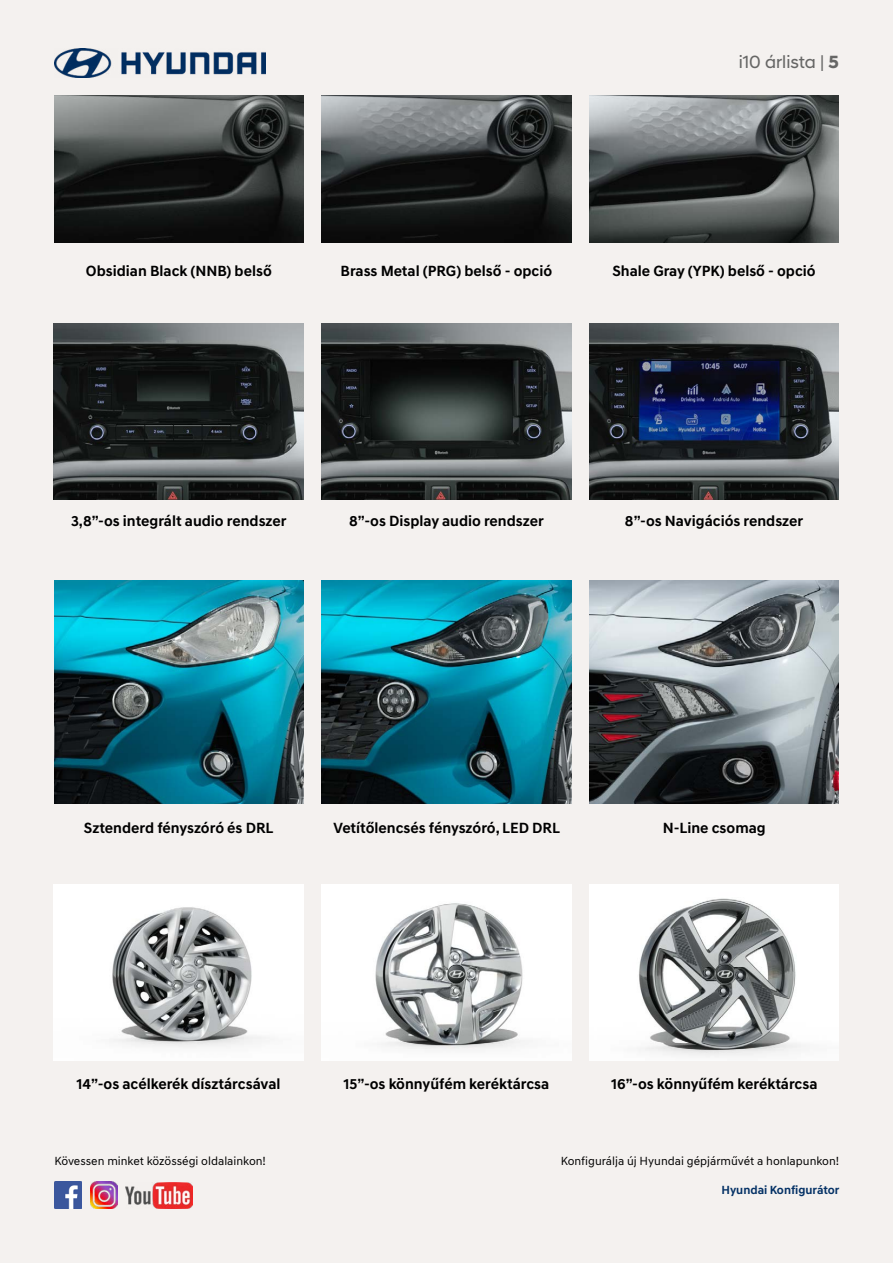
<style>
.page{position:relative;width:893px;height:1263px;background:#f4f1ef}
.page>*{position:absolute;margin:0;border:0;box-sizing:border-box;transform-origin:0 0}
.t1{font:18px "Hyundai Sans Head";color:#666665}
.t2{font:700 15px "Hyundai Sans Text";color:#000}
.t3{font:12px "Hyundai Sans Text";color:#000}
.t4{font:700 12px "Hyundai Sans Text";color:#053266}
.s1{font-weight:700}
</style>
<div class="page">
<img style="left:54px;top:48px;width:212px;height:29px">
<img style="left:54px;top:96px;width:250px;height:147px">
<img style="left:322px;top:96px;width:249px;height:147px">
<img style="left:589px;top:96px;width:250px;height:147px">
<img style="left:54px;top:324px;width:249px;height:176px">
<img style="left:321px;top:323px;width:250px;height:177px">
<img style="left:589px;top:323px;width:250px;height:177px">
<img style="left:54px;top:580px;width:250px;height:224px">
<img style="left:322px;top:580px;width:249px;height:224px">
<img style="left:589px;top:580px;width:250px;height:224px">
<img style="left:54px;top:884px;width:250px;height:176px">
<img style="left:322px;top:884px;width:249px;height:176px">
<img style="left:589px;top:884px;width:250px;height:176px">
<img style="left:54px;top:1181px;width:27px;height:28px">
<img style="left:90px;top:1181px;width:27px;height:28px">
<img style="left:126px;top:1182px;width:67px;height:27px">
<p class="t1" style="left:739px;top:51px;width:102px">i10 árlista | <span class="s1">5</span></p>
<p class="t2" style="left:86px;top:262px;width:187px">Obsidian Black (NNB) belső</p>
<p class="t2" style="left:341px;top:262px;width:213px">Brass Metal (PRG) belső - opció</p>
<p class="t2" style="left:612px;top:262px;width:205px">Shale Gray (YPK) belső - opció</p>
<p class="t2" style="left:71px;top:511px;width:217px">3,8”-os integrált audio rendszer</p>
<p class="t2" style="left:349px;top:511px;width:196px">8”-os Display audio rendszer</p>
<p class="t2" style="left:625px;top:511px;width:180px">8”-os Navigációs rendszer</p>
<p class="t2" style="left:84px;top:819px;width:191px">Sztenderd fényszóró és DRL</p>
<p class="t2" style="left:333px;top:819px;width:228px">Vetítőlencsés fényszóró, LED DRL</p>
<p class="t2" style="left:663px;top:819px;width:105px">N-Line csomag</p>
<p class="t2" style="left:77px;top:1074px;width:205px">14”-os acélkerék dísztárcsával</p>
<p class="t2" style="left:344px;top:1074px;width:207px">15”-os könnyűfém keréktárcsa</p>
<p class="t2" style="left:611px;top:1074px;width:208px">16”-os könnyűfém keréktárcsa</p>
<p class="t3" style="left:54px;top:1154px;width:213px">Kövessen minket közösségi oldalainkon!</p>
<p class="t3" style="left:561px;top:1154px;width:280px">Konfigurálja új Hyundai gépjárművét a honlapunkon!</p>
<p class="t4" style="left:721px;top:1182px;width:120px">Hyundai Konfigurátor</p>
</div>
